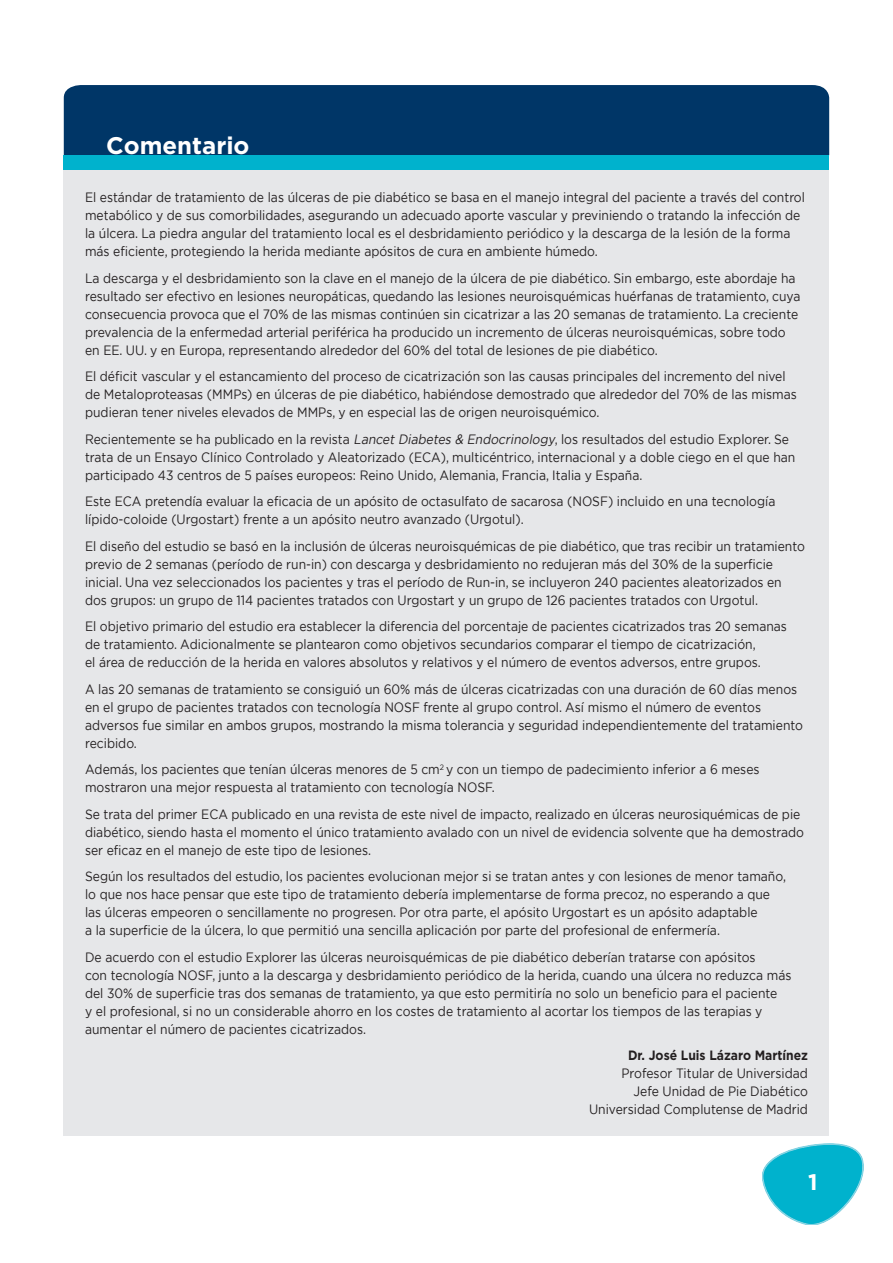
<style>
.page{position:relative;width:893px;height:1263px;background:#fff}
.page>*{position:absolute;margin:0;border:0;box-sizing:border-box;transform-origin:0 0}
.t1{font:700 24px "Gotham";color:#fff}
.t2{font:700 22.5px "Gotham";color:#fff}
.t3{font:13.5px/18px "Gotham";color:#231f20;scale:.9 1}
.t4{font:700 13.5px "Gotham";color:#231f20;scale:.9 1}
.s1{font-style:italic}
</style>
<div class="page">
<svg style="left:762px;top:1144px;width:101px;height:81px"></svg>
<div style="left:64px;top:170px;width:765px;height:966px;background:#e6e7e9"></div>
<div style="left:64px;top:85px;width:765px;height:70px;background:#003667"></div>
<div style="left:64px;top:155px;width:765px;height:15px;background:#00b2cd"></div>
<h1 class="t1" style="left:106px;top:130px;width:145px">Comentario</h1>
<p class="t3" style="left:85px;top:188px;width:801px">El estándar de tratamiento de las úlceras de pie diabético se basa en el manejo integral del paciente a través del control metabólico y de sus comorbilidades, asegurando un adecuado aporte vascular y previniendo o tratando la infección de la úlcera. La piedra angular del tratamiento local es el desbridamiento periódico y la descarga de la lesión de la forma más eficiente, protegiendo la herida mediante apósitos de cura en ambiente húmedo.</p>
<p class="t3" style="left:85px;top:269px;width:796px">La descarga y el desbridamiento son la clave en el manejo de la úlcera de pie diabético. Sin embargo, este abordaje ha resultado ser efectivo en lesiones neuropáticas, quedando las lesiones neuroisquémicas huérfanas de tratamiento, cuya consecuencia provoca que el 70% de las mismas continúen sin cicatrizar a las 20 semanas de tratamiento. La creciente prevalencia de la enfermedad arterial periférica ha producido un incremento de úlceras neuroisquémicas, sobre todo en EE. UU. y en Europa, representando alrededor del 60% del total de lesiones de pie diabético.</p>
<p class="t3" style="left:85px;top:367px;width:792px">El déficit vascular y el estancamiento del proceso de cicatrización son las causas principales del incremento del nivel de Metaloproteasas (MMPs) en úlceras de pie diabético, habiéndose demostrado que alrededor del 70% de las mismas pudieran tener niveles elevados de MMPs, y en especial las de origen neuroisquémico.</p>
<p class="t3" style="left:85px;top:430px;width:791px">Recientemente se ha publicado en la revista <span class="s1">LancetDiabetes &amp; Endocrinology</span>, los resultados del estudio Explorer. Se trata de un Ensayo Clínico Controlado y Aleatorizado (ECA), multicéntrico, internacional y a doble ciego en el que han participado 43 centros de 5 países europeos: Reino Unido, Alemania, Francia, Italia y España.</p>
<p class="t3" style="left:85px;top:492px;width:768px">Este ECA pretendía evaluar la eficacia de un apósito de octasulfato de sacarosa (NOSF) incluido en una tecnología lípido-coloide (Urgostart) frente a un apósito neutro avanzado (Urgotul).</p>
<p class="t3" style="left:85px;top:537px;width:801px">El diseño del estudio se basó en la inclusión de úlceras neuroisquémicas de pie diabético, que tras recibir un tratamiento previo de 2 semanas (período de run-in) con descarga y desbridamiento no redujeran más del 30% de la superficie inicial. Una vez seleccionados los pacientes y tras el período de Run-in, se incluyeron 240 pacientes aleatorizados en dos grupos: un grupo de 114 pacientes tratados con Urgostart y un grupo de 126 pacientes tratados con Urgotul.</p>
<p class="t3" style="left:85px;top:617px;width:781px">El objetivo primario del estudio era establecer la diferencia del porcentaje de pacientes cicatrizados tras 20 semanas de tratamiento. Adicionalmente se plantearon como objetivos secundarios comparar el tiempo de cicatrización,<br>el área de reducción de la herida en valores absolutos y relativos y el número de eventos adversos, entre grupos.</p>
<p class="t3" style="left:85px;top:680px;width:799px">A las 20 semanas de tratamiento se consiguió un 60% más de úlceras cicatrizadas con una duración de 60 días menos en el grupo de pacientes tratados con tecnología NOSF frente al grupo control. Así mismo el número de eventos adversos fue similar en ambos grupos, mostrando la misma tolerancia y seguridad independientemente del tratamiento recibido.</p>
<p class="t3" style="left:85px;top:760px;width:751px">Además, los pacientes que tenían úlceras menores de 5 cm<sup>2</sup> y con un tiempo de padecimiento inferior a 6 meses mostraron una mejor respuesta al tratamiento con tecnología NOSF.</p>
<p class="t3" style="left:85px;top:805px;width:800px">Se trata del primer ECA publicado en una revista de este nivel de impacto, realizado en úlceras neurosiquémicas de pie diabético, siendo hasta el momento el único tratamiento avalado con un nivel de evidencia solvente que ha demostrado ser eficaz en el manejo de este tipo de lesiones.</p>
<p class="t3" style="left:85px;top:867px;width:780px">Según los resultados del estudio, los pacientes evolucionan mejor si se tratan antes y con lesiones de menor tamaño, lo que nos hace pensar que este tipo de tratamiento debería implementarse de forma precoz, no esperando a que las úlceras empeoren o sencillamente no progresen. Por otra parte, el apósito Urgostart es un apósito adaptable<br>a la superficie de la úlcera, lo que permitió una sencilla aplicación por parte del profesional de enfermería.</p>
<p class="t3" style="left:85px;top:948px;width:786px">De acuerdo con el estudio Explorer las úlceras neuroisquémicas de pie diabético deberían tratarse con apósitos<br>con tecnología NOSF, junto a la descarga y desbridamiento periódico de la herida, cuando una úlcera no reduzca más del 30% de superficie tras dos semanas de tratamiento, ya que esto permitiría no solo un beneficio para el paciente<br>y el profesional, si no un considerable ahorro en los costes de tratamiento al acortar los tiempos de las terapias y aumentar el número de pacientes cicatrizados.</p>
<p class="t4" style="left:628px;top:1046px;width:201px">Dr. José Luis Lázaro Martínez</p>
<p class="t3" style="left:589px;top:1064px;width:245px;text-align:right">Profesor Titular de Universidad<br>Jefe Unidad de Pie Diabético<br>Universidad Complutense de Madrid</p>
<h2 class="t2" style="left:808px;top:1167px;width:11px">1</h2>
</div>
